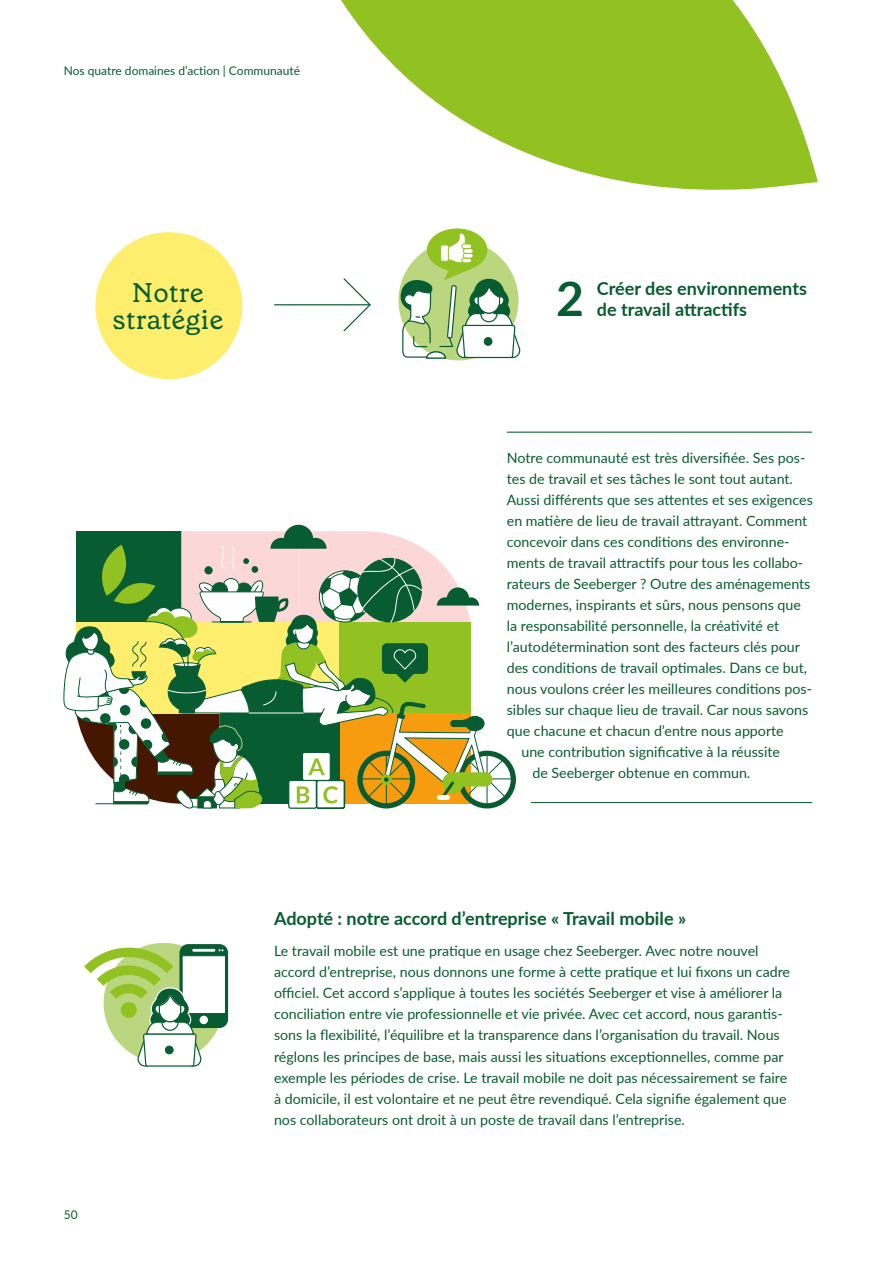
<style>
.page{position:relative;width:893px;height:1263px;background:#fff}
.page>*{position:absolute;margin:0;border:0;box-sizing:border-box;transform-origin:0 0}
.t1{font:700 48px "Lato";color:#085c32}
.t2{font:27px/27px "Grenette Pro";letter-spacing:.01em;color:#085c32;text-align:center}
.t3{font:700 18px "Lato";color:#085c32}
.t4{font:14.25px/21px "Lato";color:#085c32}
.t5{font:12px "Lato";color:#085c32}
</style>
<div class="page">
<svg style="left:63px;top:525px;width:453px;height:284px"></svg>
<svg style="left:341px;top:0;width:477px;height:190px;fill:#92c222"></svg>
<div style="left:95px;top:232px;width:147px;height:147px;background:#fdef6d;border-radius:50%"></div>
<hr style="left:275px;top:304px;width:95px;height:1px;background:#085c32">
<svg style="left:342px;top:278px;width:29px;height:54px"></svg>
<hr style="left:507px;top:432px;width:305px;height:1px;background:#085c32">
<hr style="left:531px;top:802px;width:281px;height:1px;background:#085c32">
<div style="left:104px;top:943px;width:120px;height:120px;background:#bad67e;border-radius:50%"></div>
<div style="left:179px;top:944px;width:49px;height:84px;background:#085c32;border-radius:9px"></div>
<div style="left:182px;top:955px;width:44px;height:59px;background:#fff;border:1px solid #085c32"></div>
<div style="left:200px;top:1016px;width:8px;height:8px;background:#fff;border-radius:50%"></div>
<hr style="left:192px;top:949px;width:23px;height:3px;background:#fff">
<svg style="left:218px;top:949px;width:6px;height:2px"></svg>
<svg style="left:84px;top:948px;width:120px;height:119px"></svg>
<svg style="left:398px;top:228px;width:123px;height:131px"></svg>
<p class="t5" style="left:64px;top:62px;width:238px">Nos quatre domaines d’action | Communauté</p>
<h2 class="t2" style="left:113px;top:279px;width:112px">Notre stratégie</h2>
<h1 class="t1" style="left:556px;top:263px;width:29px">2</h1>
<p class="t3" style="left:597px;top:275px;width:212px">Créer des environnements</p>
<p class="t3" style="left:597px;top:296px;width:152px">de travail attractifs</p>
<p class="t4" style="left:507px;top:447px;width:300px">Notre communauté est très diversifiée. Ses pos-</p>
<p class="t4" style="left:507px;top:468px;width:288px">tes de travail et ses tâches le sont tout autant.</p>
<p class="t4" style="left:507px;top:489px;width:308px">Aussi différents que ses attentes et ses exigences</p>
<p class="t4" style="left:507px;top:510px;width:302px">en matière de lieu de travail attrayant. Comment</p>
<p class="t4" style="left:507px;top:531px;width:284px">concevoir dans ces conditions des environne-</p>
<p class="t4" style="left:507px;top:552px;width:298px">ments de travail attractifs pour tous les collabo-</p>
<p class="t4" style="left:507px;top:573px;width:305px">rateurs de Seeberger ? Outre des aménagements</p>
<p class="t4" style="left:507px;top:594px;width:296px">modernes, inspirants et sûrs, nous pensons que</p>
<p class="t4" style="left:507px;top:615px;width:274px">la responsabilité personnelle, la créativité et</p>
<p class="t4" style="left:507px;top:636px;width:295px">l’autodétermination sont des facteurs clés pour</p>
<p class="t4" style="left:507px;top:657px;width:302px">des conditions de travail optimales. Dans ce but,</p>
<p class="t4" style="left:507px;top:678px;width:307px">nous voulons créer les meilleures conditions pos-</p>
<p class="t4" style="left:507px;top:699px;width:303px">sibles sur chaque lieu de travail. Car nous savons</p>
<p class="t4" style="left:507px;top:720px;width:278px">que chacune et chacun d’entre nous apporte</p>
<p class="t4" style="left:521px;top:741px;width:260px">une contribution significative à la réussite</p>
<p class="t4" style="left:532px;top:762px;width:219px">de Seeberger obtenue en commun.</p>
<p class="t3" style="left:274px;top:905px;width:414px">Adopté : notre accord d’entreprise « Travail mobile »</p>
<p class="t5" style="left:64px;top:1206px;width:15px">50</p>
<p class="t4" style="left:274px;top:940px;width:518px">Le travail mobile est une pratique en usage chez Seeberger. Avec notre nouvel accord d’entreprise, nous donnons une forme à cette pratique et lui fixons un cadre officiel. Cet accord s’applique à toutes les sociétés Seeberger et vise à améliorer la conciliation entre vie professionnelle et vie privée. Avec cet accord, nous garantis&shy;sons la flexibilité, l’équilibre et la transparence dans l’organisation du travail. Nous réglons les principes de base, mais aussi les situations exceptionnelles, comme par exemple les périodes de crise. Le travail mobile ne doit pas nécessairement se faire à domicile, il est volontaire et ne peut être revendiqué. Cela signifie également que nos collaborateurs ont droit à un poste de travail dans l’entreprise.</p>
</div>
